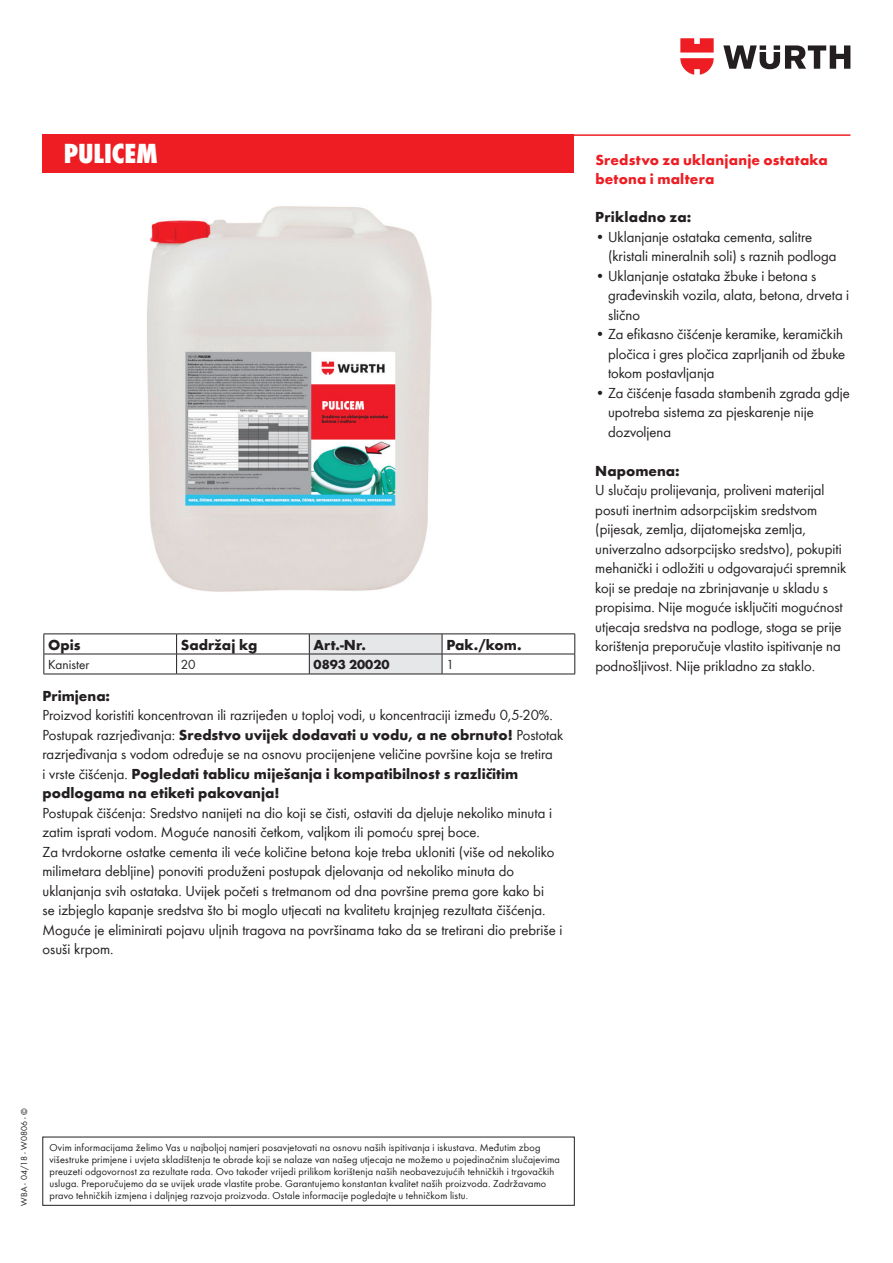
<style>
.page{position:relative;width:893px;height:1263px;background:#fff}
.page>*{position:absolute;margin:0;border:0;box-sizing:border-box;transform-origin:0 0}
.t1{font:800 condensed 28.5px "Wuerth";color:#fff}
.t2{font:15px/19.5px "Wuerth";color:#231f20}
.t3{font:700 15px "Wuerth";color:#231f20}
.t4{font:700 15px/19.5px "Wuerth";letter-spacing:.015em;color:#ee1d23}
.t5{font:13.5px "Wuerth";color:#231f20}
.t6{font:700 13.5px "Wuerth";color:#231f20}
.t7{font:10.5px/12px "Wuerth";letter-spacing:.015em;color:#231f20}
.t8{font:9px "Wuerth";color:#231f20}
.s1{font-weight:700}
</style>
<div class="page">
<svg style="left:723px;top:45px;width:127px;height:24px"></svg>
<svg style="left:680px;top:38px;width:34px;height:37px"></svg>
<div style="left:42px;top:134px;width:532px;height:38px;background:#ee1d23"></div>
<hr style="left:572px;top:134px;width:278px;height:2px;background:#ee1d23">
<hr style="left:44px;top:634px;width:133px;height:1px;background:#231f20">
<hr style="left:177px;top:634px;width:132px;height:1px;background:#231f20">
<hr style="left:442px;top:634px;width:133px;height:1px;background:#231f20">
<hr style="left:44px;top:654px;width:133px;height:1px;background:#231f20">
<svg style="left:44px;top:634px;width:1px;height:40px"></svg>
<hr style="left:177px;top:654px;width:132px;height:1px;background:#231f20">
<svg style="left:176px;top:634px;width:1px;height:40px"></svg>
<hr style="left:442px;top:654px;width:133px;height:1px;background:#231f20">
<svg style="left:309px;top:634px;width:134px;height:40px;background:#dadadc"></svg>
<svg style="left:574px;top:634px;width:1px;height:40px"></svg>
<hr style="left:44px;top:674px;width:133px;height:1px;background:#231f20">
<hr style="left:177px;top:674px;width:132px;height:1px;background:#231f20">
<hr style="left:309px;top:674px;width:133px;height:1px;background:#231f20">
<hr style="left:442px;top:674px;width:133px;height:1px;background:#231f20">
<img style="left:147px;top:206px;width:285px;height:386px">
<h1 class="t1" style="left:64px;top:133px;width:96px">PULICEM</h1>
<p class="t3" style="left:48px;top:634px;width:34px">Opis</p>
<p class="t3" style="left:181px;top:634px;width:78px">Sadržaj kg</p>
<p class="t3" style="left:314px;top:634px;width:54px">Art.-Nr.</p>
<p class="t3" style="left:446px;top:634px;width:77px">Pak./kom.</p>
<p class="t5" style="left:48px;top:655px;width:43px">Kanister</p>
<p class="t5" style="left:181px;top:655px;width:16px">20</p>
<p class="t6" style="left:314px;top:655px;width:77px">0893 20020</p>
<p class="t5" style="left:446px;top:655px;width:9px">1</p>
<p class="t3" style="left:43px;top:684px;width:69px">Primjena:</p>
<p class="t2" style="left:43px;top:704px;width:522px">Proizvod koristiti koncentrovan ili razrijeđen u toploj vodi, u koncentraciji između 0,5-20%.<br>Postupak razrjeđivanja: <span class="s1">Sredstvo uvijek dodavati u vodu, a ne obrnuto!</span> Postotak razrjeđivanja s vodom određuje se na osnovu procijenjene veličine površine koja se tretira<br>i vrste čišćenja. <span class="s1">Pogledati tablicu miješanja i kompatibilnost s različitim podlogama na etiketi pakovanja!</span></p>
<p class="t2" style="left:43px;top:802px;width:521px">Postupak čišćenja: Sredstvo nanijeti na dio koji se čisti, ostaviti da djeluje nekoliko minuta i zatim isprati vodom. Moguće nanositi četkom, valjkom ili pomoću sprej boce.<br>Za tvrdokorne ostatke cementa ili veće količine betona koje treba ukloniti (više od nekoliko milimetara debljine) ponoviti produženi postupak djelovanja od nekoliko minuta do uklanjanja svih ostataka. Uvijek početi s tretmanom od dna površine prema gore kako bi<br>se izbjeglo kapanje sredstva što bi moglo utjecati na kvalitetu krajnjeg rezultata čišćenja.<br>Moguće je eliminirati pojavu uljnih tragova na površinama tako da se tretirani dio prebriše i osuši krpom.</p>
<p class="t4" style="left:595px;top:149px;width:234px">Sredstvo za uklanjanje ostataka betona i maltera</p>
<p class="t3" style="left:595px;top:206px;width:98px">Prikladno za:</p>
<p class="t2" style="left:608px;top:226px;width:230px;text-indent:-13px">• Uklanjanje ostataka cementa, salitre (kristali mineralnih soli) s raznih podloga</p>
<p class="t2" style="left:608px;top:265px;width:243px;text-indent:-13px">• Uklanjanje ostataka žbuke i betona s građevinskih vozila, alata, betona, drveta i slično</p>
<p class="t2" style="left:608px;top:324px;width:239px;text-indent:-13px">• Za efikasno čišćenje keramike, keramičkih pločica i gres pločica zaprljanih od žbuke tokom postavljanja</p>
<p class="t2" style="left:608px;top:382px;width:243px;text-indent:-13px">• Za čišćenje fasada stambenih zgrada gdje upotreba sistema za pjeskarenje nije dozvoljena</p>
<p class="t3" style="left:595px;top:460px;width:86px">Napomena:</p>
<p class="t2" style="left:595px;top:480px;width:253px">U slučaju prolijevanja, proliveni materijal posuti inertnim adsorpcijskim sredstvom (pijesak, zemlja, dijatomejska zemlja, univerzalno adsorpcijsko sredstvo), pokupiti mehanički i odložiti u odgovarajući spremnik koji se predaje na zbrinjavanje u skladu s propisima. Nije moguće isključiti mogućnost utjecaja sredstva na podloge, stoga se prije korištenja preporučuje vlastito ispitivanje na podnošljivost. Nije prikladno za staklo.</p>
<p class="t8" style="left:18px;top:1205px;width:99px;rotate:-90deg">WBA - 04/18 - W0806 - ©</p>
<p class="t7" style="left:49px;top:1141px;width:512px">Ovim informacijama želimo Vas u najboljoj namjeri posavjetovati na osnovu naših ispitivanja i iskustava. Međutim zbog višestruke primjene i uvjeta skladištenja te obrade koji se nalaze van našeg utjecaja ne možemo u pojedinačnim slučajevima preuzeti odgovornost za rezultate rada. Ovo također vrijedi prilikom korištenja naših neobavezujućih tehničkih i trgovačkih usluga. Preporučujemo da se uvijek urade vlastite probe. Garantujemo konstantan kvalitet naših proizvoda. Zadržavamo pravo tehničkih izmjena i daljnjeg razvoja proizvoda. Ostale informacije pogledajte u tehničkom listu.</p>
</div>
